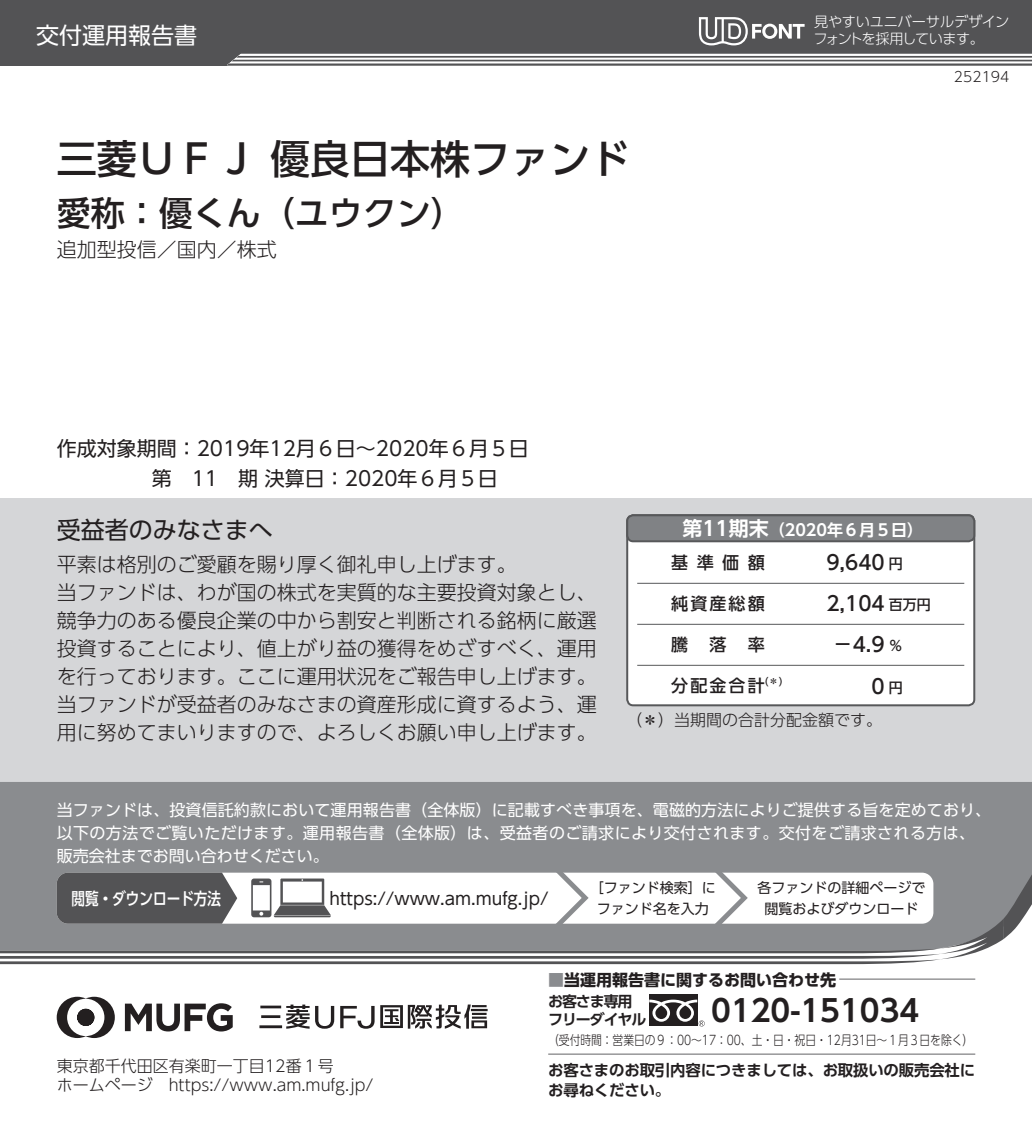
<style>
.page{position:relative;width:1032px;height:1134px;background:#fff}
.page>*{position:absolute;margin:0;border:0;box-sizing:border-box;transform-origin:0 0}
.t1{font:40px "UD Shin Go Pro Medium 90 msp RKSJ H";color:#231f20}
.t2{font:34px "UD Shin Go Pro Medium 90 msp RKSJ H";color:#231f20}
.t3{font:30px "UD Shin Go Pro De Bold 90 msp RKSJ H";color:#231f20}
.t4{font:24px "UD Shin Go Pro Regular 90 msp RKSJ H";color:#231f20}
.t5{font:23px "UD Shin Go Pro Regular 90 msp RKSJ H";color:#fff}
.t6{font:20px/28px "UD Shin Go Pro Light 90 msp RKSJ H";color:#231f20}
.t7{font:20px/30px "UD Shin Go Pro Regular 90 msp RKSJ H";color:#231f20}
.t8{font:20px "UD Shin Go Pro Medium 90 msp RKSJ H";color:#231f20}
.t9{font:17px "UD Shin Go Pro Regular 90 msp RKSJ H";color:#231f20}
.t10{font:17px "UD Shin Go Pro Medium 90 msp RKSJ H";letter-spacing:.125em;color:#231f20}
.t11{font:17px "UD Shin Go C Oeiz Pr 6 Med 90 msp RKSJ H";color:#fff}
.t12{font:16px/23px "UD Shin Go Pro Regular 90 msp RKSJ H";letter-spacing:.005em;color:#fff}
.t13{font:16px/19px "UD Shin Go Pro Light 90 msp RKSJ H";color:#231f20}
.t14{font:16px "UD Shin Go Pro Bold 90 msp RKSJ H";color:#231f20}
.t15{font:16px "UD Shin Go Pro De Bold 90 msp RKSJ H";color:#fff}
.t16{font:15.4px/20px "UD Shin Go Pro De Bold 90 msp RKSJ H";letter-spacing:-.01em;color:#231f20}
.t17{font:15px/18px "UD Shin Go Pro De Bold 90 msp RKSJ H";letter-spacing:-.075em;color:#231f20}
.t18{font:14.2px/17px "UD Shin Go Pro Light 90 msp RKSJ H";letter-spacing:-.025em;color:#fff}
.t19{font:14px/20px "UD Shin Go Pro Regular 90 msp RKSJ H";color:#231f20;text-align:center}
.t20{font:14px "UD Shin Go Pro Light 90 msp RKSJ H";color:#231f20}
.t21{font:13px "UD Shin Go Pro Light 90 msp RKSJ H";letter-spacing:-.005em;color:#231f20;scale:.83 1}
.t22{font:10.2px "UD Shin Go Pro Medium 90 msp RKSJ H";color:#231f20}
.s1{font-size:20px}
.s2{font-size:14px}
.s3{color:#8a8c8f}
</style>
<div class="page">
<svg style="left:125px;top:1003px;width:108px;height:28px"></svg>
<svg style="left:57px;top:997px;width:58px;height:41px"></svg>
<hr style="left:260px;top:1005px;width:21px;height:3px;background:#231f20">
<hr style="left:259px;top:1025px;width:23px;height:3px;background:#231f20">
<hr style="left:261px;top:1015px;width:19px;height:3px;background:#231f20">
<svg style="left:340px;top:1004px;width:148px;height:25px"></svg>
<svg style="left:286px;top:1004px;width:48px;height:25px"></svg>
<div style="left:0;top:0;width:1032px;height:65px;background:#535355"></div>
<svg style="left:227px;top:54px;width:805px;height:11px"></svg>
<svg style="left:699px;top:17px;width:105px;height:28px"></svg>
<div style="left:0;top:498px;width:1032px;height:284px;background:#d5d6d8"></div>
<div style="left:0;top:782px;width:1032px;height:65px;background:#8a8c8f"></div>
<svg style="left:0;top:847px;width:1032px;height:117px"></svg>
<hr style="left:548px;top:1053px;width:427px;height:1px;background:#636366">
<hr style="left:839px;top:978px;width:136px;height:1px;background:#636366">
<div style="left:649px;top:995px;width:48px;height:31px;background:#231f20"></div>
<svg style="left:649px;top:1000px;width:56px;height:26px"></svg>
<div style="left:627px;top:515px;width:347px;height:190px;background:#fff;border-radius:6px"></div>
<div style="left:626px;top:514px;width:349px;height:192px;border:2px solid #57585a;border-radius:6px"></div>
<hr style="left:637px;top:583px;width:327px;height:1px;background:#57585a">
<hr style="left:637px;top:665px;width:327px;height:1px;background:#57585a">
<hr style="left:637px;top:624px;width:327px;height:1px;background:#57585a">
<div style="left:627px;top:515px;width:347px;height:26px;background:#808285;border-radius:6px"></div>
<div style="left:626px;top:514px;width:349px;height:28px;border:2px solid #57585a;border-radius:6px"></div>
<p class="t5" style="left:36px;top:27px;width:163px">交付運用報告書</p>
<p class="t18" style="left:813px;top:15px;width:197px">見やすいユニバーサルデザインフォントを採用しています。</p>
<p class="t20" style="left:954px;top:71px;width:57px">252194</p>
<h1 class="t1" style="left:57px;top:144px;width:575px">三菱ＵＦＪ 優良日本株ファンド</h1>
<h2 class="t2" style="left:57px;top:200px;width:410px">愛称：優くん（ユウクン）</h2>
<p class="t6" style="left:57px;top:238px;width:221px">追加型投信／国内／株式</p>
<p class="t7" style="left:152px;top:436px;width:378px;text-indent:-95px">作成対象期間：2019年12月６日～2020年６月５日第　11　期 決算日：2020年６月５日</p>
<p class="t4" style="left:57px;top:521px;width:218px">受益者のみなさまへ</p>
<p class="t6" style="left:57px;top:553px;width:541px">平素は格別のご愛顧を賜り厚く御礼申し上げます。<br>当ファンドは、わが国の株式を実質的な主要投資対象とし、競争力のある優良企業の中から割安と判断される銘柄に厳選投資することにより、値上がり益の獲得をめざすべく、運用を行っております。ここに運用状況をご報告申し上げます。当ファンドが受益者のみなさまの資産形成に資するよう、運用に努めてまいりますので、よろしくお願い申し上げます。</p>
<p class="t15" style="left:682px;top:524px;width:242px"><span class="s1">第11期末</span>（2020年６月５日）</p>
<p class="t10" style="left:671px;top:556px;width:95px">基準価額</p>
<p class="t8" style="left:826px;top:555px;width:78px">9,640 <span class="s2">円</span></p>
<p class="t10" style="left:671px;top:597px;width:95px">純資産総額</p>
<p class="t8" style="left:826px;top:596px;width:106px">2,104 <span class="s2">百万円</span></p>
<p class="t10" style="left:671px;top:638px;width:18px">騰</p>
<p class="t10" style="left:709px;top:638px;width:18px">落</p>
<p class="t10" style="left:748px;top:638px;width:18px">率</p>
<p class="t8" style="left:833px;top:637px;width:71px">－4.9 <span class="s2">％</span></p>
<p class="t10" style="left:671px;top:680px;width:95px">分配金合計</p>
<p class="t22" style="left:765px;top:677px;width:19px">(＊)</p>
<p class="t8" style="left:871px;top:678px;width:33px">0 <span class="s2">円</span></p>
<p class="t13" style="left:626px;top:713px;width:257px">（＊） 当期間の合計分配金額です。</p>
<p class="t12" style="left:57px;top:801px;width:936px">当ファンドは、投資信託約款において運用報告書（全体版）に記載すべき事項を、電磁的方法によりご提供する旨を定めており、以下の方法でご覧いただけます。運用報告書（全体版）は、受益者のご請求により交付されます。交付をご請求される方は、販売会社までお問い合わせください。</p>
<p class="t11" style="left:72px;top:892px;width:151px">閲覧・ダウンロード方法</p>
<p class="t9" style="left:329px;top:892px;width:220px">https://www.am.mufg.jp/</p>
<p class="t19" style="left:590px;top:880px;width:127px">［ファンド検索］にファンド名を入力</p>
<p class="t19" style="left:757px;top:880px;width:169px">各ファンドの詳細ページで閲覧およびダウンロード</p>
<p class="t13" style="left:57px;top:1058px;width:318px">東京都千代田区有楽町一丁目12番１号<br>ホームページ　https://www.am.mufg.jp/</p>
<p class="t14" style="left:548px;top:974px;width:289px"><span class="s3">■</span>当運用報告書に関するお問い合わせ先</p>
<p class="t17" style="left:548px;top:995px;width:100px">お客さま専用フリーダイヤル</p>
<h3 class="t3" style="left:711px;top:999px;width:209px">0120-151034</h3>
<p class="t21" style="left:548px;top:1035px;width:514px">（受付時間：営業日の９：00～17：00、土・日・祝日・12月31日～１月３日を除く）</p>
<p class="t16" style="left:548px;top:1062px;width:429px">お客さまのお取引内容につきましては、お取扱いの販売会社にお尋ねください。</p>
</div>
